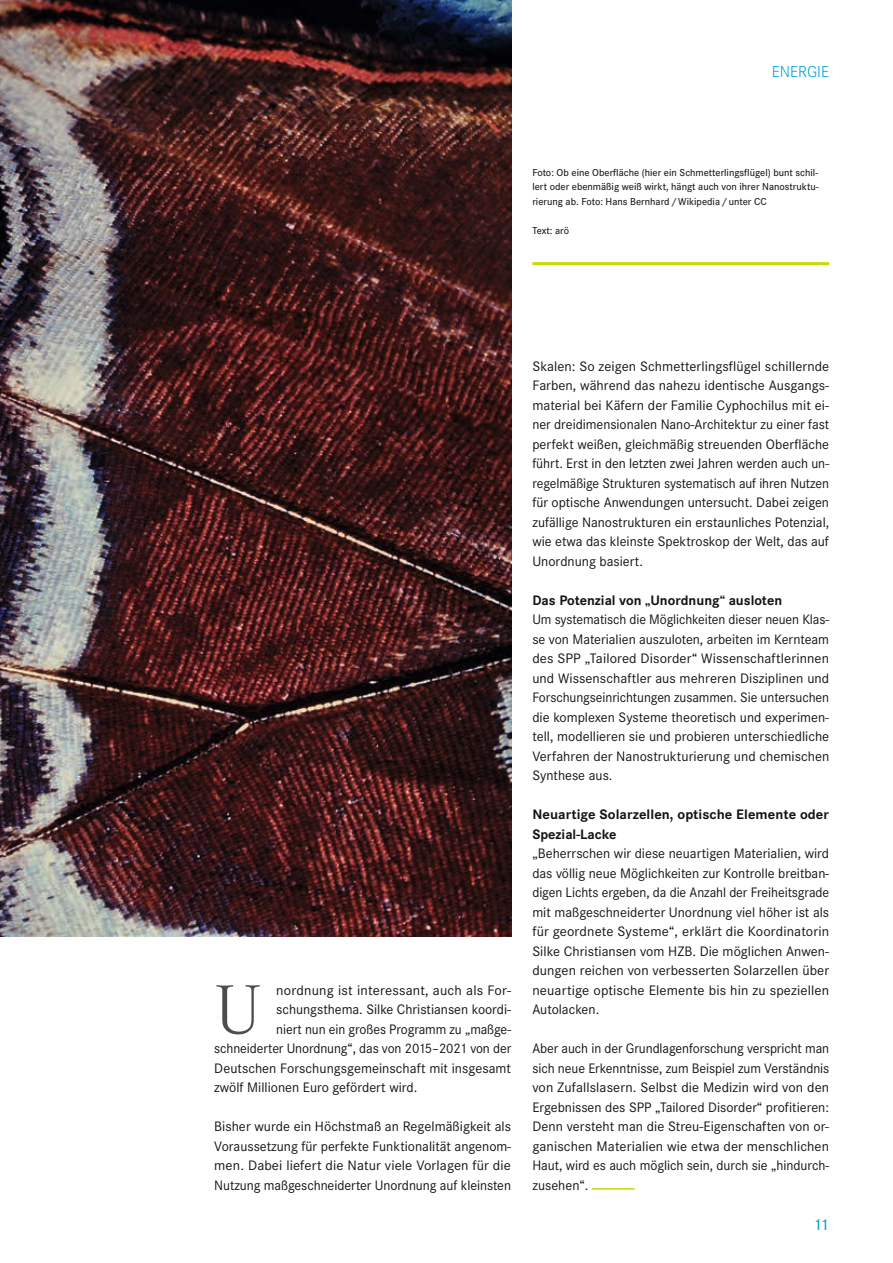
<style>
.page{position:relative;width:893px;height:1263px;background:#fff}
.page>*{position:absolute;margin:0;border:0;box-sizing:border-box;transform-origin:0 0}
.t1{font:300 72.6px "Corporate A";color:#4d4d4c}
.t2{font:300 16.5px "Corporate S";color:#00a3d3}
.t3{font:500 16.5px "Corporate S";color:#00a3d3}
.t4{font:14.25px/19.5px "Corporate S";color:#131413;text-align:justify}
.t5{font:700 14.25px/19.5px "Corporate S";color:#131413}
.t6{font:500 10.5px/14.7px "Corporate S";color:#131413;text-align:justify}
</style>
<div class="page">
<img style="left:0;top:0;width:511px;height:936px">
<hr style="left:592px;top:1188px;width:43px;height:2px;background:#c7da00">
<hr style="left:532px;top:262px;width:297px;height:3px;background:#c7da00">
<p class="t2" style="left:772px;top:63px;width:59px">ENERGIE</p>
<p class="t6" style="left:532px;top:165px;width:288px">Foto: Ob eine Oberfläche (hier ein Schmetterlingsflügel) bunt schil&shy;lert oder ebenmäßig weiß wirkt, hängt auch von ihrer Nanostruktu&shy;rierung ab. Foto: Hans Bernhard/Wikipedia/unter CC</p>
<p class="t6" style="left:532px;top:223px;width:38px">Text: arö</p>
<h1 class="t1" style="left:214px;top:970px;width:49px">U</h1>
<p class="t4" style="left:276px;top:980px;width:236px">nordnung ist interessant, auch als For-</p>
<p class="t4" style="left:276px;top:1000px;width:236px">schungsthema. Silke Christiansen koordi-</p>
<p class="t4" style="left:276px;top:1019px;width:236px">niert nun ein großes Programm zu „maßge-</p>
<p class="t4" style="left:214px;top:1039px;width:298px">schneiderter Unordnung“, das von 2015–2021 von der</p>
<p class="t4" style="left:214px;top:1058px;width:298px">Deutschen Forschungsgemeinschaft mit insgesamt</p>
<p class="t4" style="left:214px;top:1078px;width:205px">zwölf Millionen Euro gefördert wird.</p>
<p class="t4" style="left:214px;top:1117px;width:298px">Bisher wurde ein Höchstmaß an Regelmäßigkeit als Voraussetzung für perfekte Funktionalität angenom&shy;men. Dabei liefert die Natur viele Vorlagen für die Nutzung maßgeschneiderter Unordnung auf kleinsten</p>
<p class="t4" style="left:532px;top:356px;width:298px">Skalen: So zeigen Schmetterlingsflügel schillernde Farben, während das nahezu identische Ausgangs&shy;material bei Käfern der Familie Cyphochilus mit ei&shy;ner dreidimensionalen Nano-Architektur zu einer fast perfekt weißen, gleichmäßig streuenden Oberfläche führt. Erst in den letzten zwei Jahren werden auch un&shy;regelmäßige Strukturen systematisch auf ihren Nutzen für optische Anwendungen untersucht. Dabei zeigen zufällige Nanostrukturen ein erstaunliches Potenzial, wie etwa das kleinste Spektroskop der Welt, das auf Unordnung basiert.</p>
<p class="t5" style="left:532px;top:590px;width:251px">Das Potenzial von „Unordnung“ ausloten</p>
<p class="t4" style="left:532px;top:610px;width:298px">Um systematisch die Möglichkeiten dieser neuen Klas&shy;se von Materialien auszuloten, arbeiten im Kernteam des SPP „Tailored Disorder“ Wissenschaftlerinnen und Wissenschaftler aus mehreren Disziplinen und Forschungseinrichtungen zusammen. Sie untersuchen die komplexen Systeme theoretisch und experimen&shy;tell, modellieren sie und probieren unterschiedliche Verfahren der Nanostrukturierung und chemischen Synthese aus.</p>
<p class="t5" style="left:532px;top:805px;width:298px">Neuartige Solarzellen, optische Elemente oder<br>Spezial-Lacke</p>
<p class="t4" style="left:532px;top:844px;width:298px">„Beherrschen wir diese neuartigen Materialien, wird das völlig neue Möglichkeiten zur Kontrolle breitban&shy;digen Lichts ergeben, da die Anzahl der Freiheitsgrade mit maßgeschneiderter Unordnung viel höher ist als für geordnete Systeme“, erklärt die Koordinatorin Silke Christiansen vom HZB. Die möglichen Anwen&shy;dungen reichen von verbesserten Solarzellen über neuartige optische Elemente bis hin zu speziellen Autolacken.</p>
<p class="t4" style="left:532px;top:1039px;width:298px">Aber auch in der Grundlagenforschung verspricht man sich neue Erkenntnisse, zum Beispiel zum Verständnis von Zufallslasern. Selbst die Medizin wird von den Ergebnissen des SPP „Tailored Disorder“ profitieren:<br>Denn versteht man die Streu-Eigenschaften von or&shy;ganischen Materialien wie etwa der menschlichen Haut, wird es auch möglich sein, durch sie „hindurch&shy;zusehen“.</p>
<p class="t3" style="left:813px;top:1215px;width:17px">11</p>
</div>
